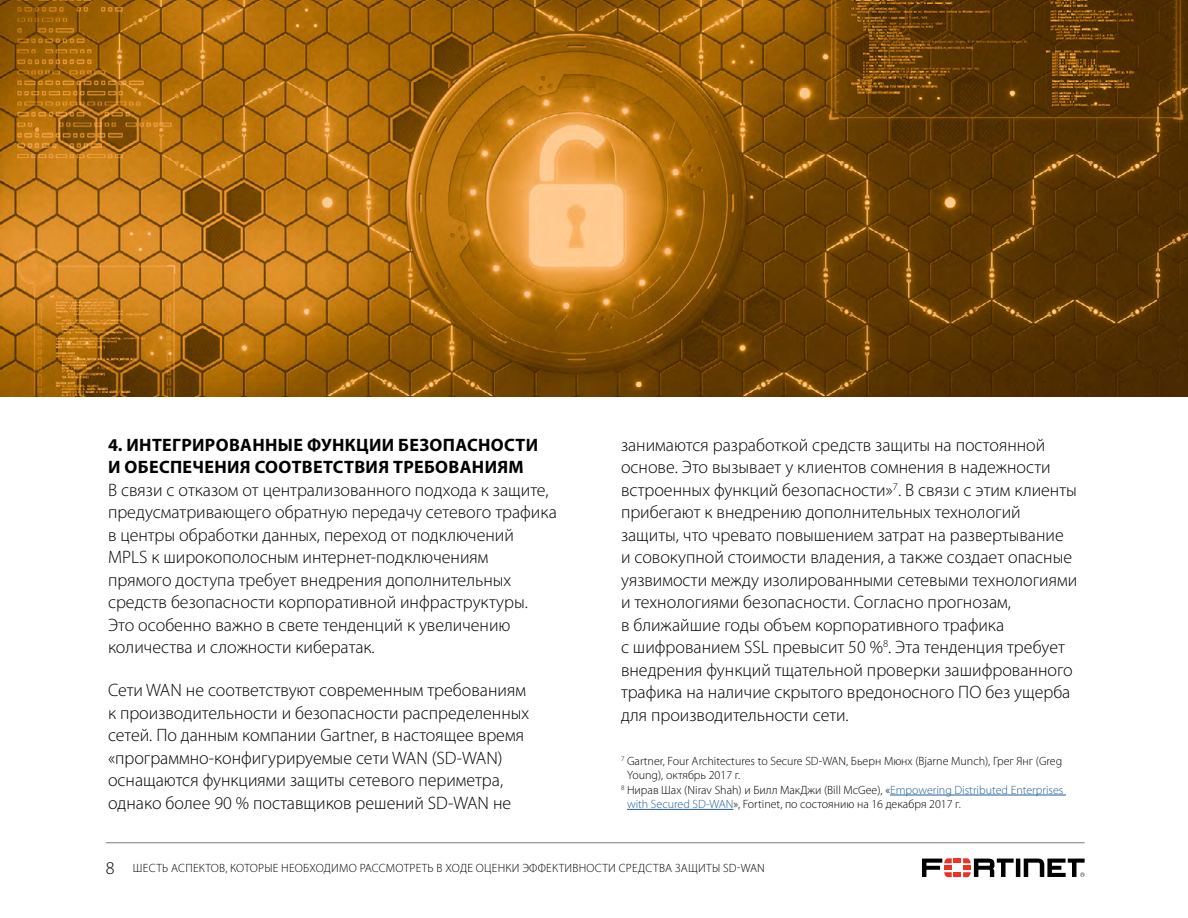
<style>
.page{position:relative;width:1188px;height:918px;background:#fff}
.page>*{position:absolute;margin:0;border:0;box-sizing:border-box;transform-origin:0 0}
.t1{font:300 18px/22.5px "Myriad Pro";color:#000}
.t2{font:700 18px/22.5px "Myriad Pro";letter-spacing:.02em;color:#000}
.t3{font:300 12px "Myriad Pro";color:#000}
.t4{font:300 12px "Myriad Pro";letter-spacing:.02em;color:#000}
.s1{color:#215e9e}
.s2{font-size:18px}
</style>
<div class="page">
<hr style="left:890px;top:795px;width:176px;height:1px;background:#215e9e">
<hr style="left:627px;top:809px;width:106px;height:1px;background:#215e9e">
<img style="left:0;top:0;width:1188px;height:396px">
<svg style="left:922px;top:858px;width:163px;height:19px"></svg>
<hr style="left:106px;top:842px;width:979px;height:1px;background:#7c7e74">
<p class="t2" style="left:108px;top:433px;width:432px">4. ИНТЕГРИРОВАННЫЕ ФУНКЦИИ БЕЗОПАСНОСТИ<br>И ОБЕСПЕЧЕНИЯ СООТВЕТСТВИЯ ТРЕБОВАНИЯМ</p>
<p class="t1" style="left:108px;top:478px;width:450px">В связи с отказом от централизованного подхода к защите, предусматривающего обратную передачу сетевого трафика в центры обработки данных, переход от подключений MPLS к широкополосным интернет-подключениям<br>прямого доступа требует внедрения дополнительных средств безопасности корпоративной инфраструктуры.<br>Это особенно важно в свете тенденций к увеличению количества и сложности кибератак.</p>
<p class="t1" style="left:108px;top:679px;width:423px">Сети WAN не соответствуют современным требованиям к производительности и безопасности распределенных сетей. По данным компании Gartner, в настоящее время «программно-конфигурируемые сети WAN (SD-WAN) оснащаются функциями защиты сетевого периметра, однако более 90 % поставщиков решений SD-WAN не</p>
<p class="t1" style="left:621px;top:433px;width:458px">занимаются разработкой средств защиты на постоянной основе. Это вызывает у клиентов сомнения в надежности встроенных функций безопасности»<sup>7</sup>. В связи с этим клиенты прибегают к внедрению дополнительных технологий защиты, что чревато повышением затрат на развертывание и совокупной стоимости владения, а также создает опасные уязвимости между изолированными сетевыми технологиями и технологиями безопасности. Согласно прогнозам,<br>в ближайшие годы объем корпоративного трафика<br>с шифрованием SSL превысит 50 %<sup>8</sup>. Эта тенденция требует внедрения функций тщательной проверки зашифрованного трафика на наличие скрытого вредоносного ПО без ущерба для производительности сети.</p>
<p class="t3" style="left:621px;top:754px;width:443px"><sup>7</sup> Gartner, Four Architectures to Secure SD-WAN, Бьерн Мюнх (Bjarne Munch), Грег Янг (Greg</p>
<p class="t3" style="left:627px;top:768px;width:115px">Young), октябрь 2017 г.</p>
<p class="t3" style="left:621px;top:783px;width:444px"><sup>8</sup> Нирав Шах (Nirav Shah) и Билл МакДжи (Bill McGee), «<span class="s1">Empowering Distributed Enterprises</span></p>
<p class="t3" style="left:627px;top:797px;width:335px"><span class="s1">with Secured SD-WAN</span>», Fortinet, по состоянию на 16 декабря 2017 г.</p>
<p class="t4" style="left:106px;top:860px;width:661px"><span class="s2">8</span> ШЕСТЬ АСПЕКТОВ, КОТОРЫЕ НЕОБХОДИМО РАССМОТРЕТЬ В ХОДЕ ОЦЕНКИ ЭФФЕКТИВНОСТИ СРЕДСТВА ЗАЩИТЫ SD-WAN</p>
</div>
